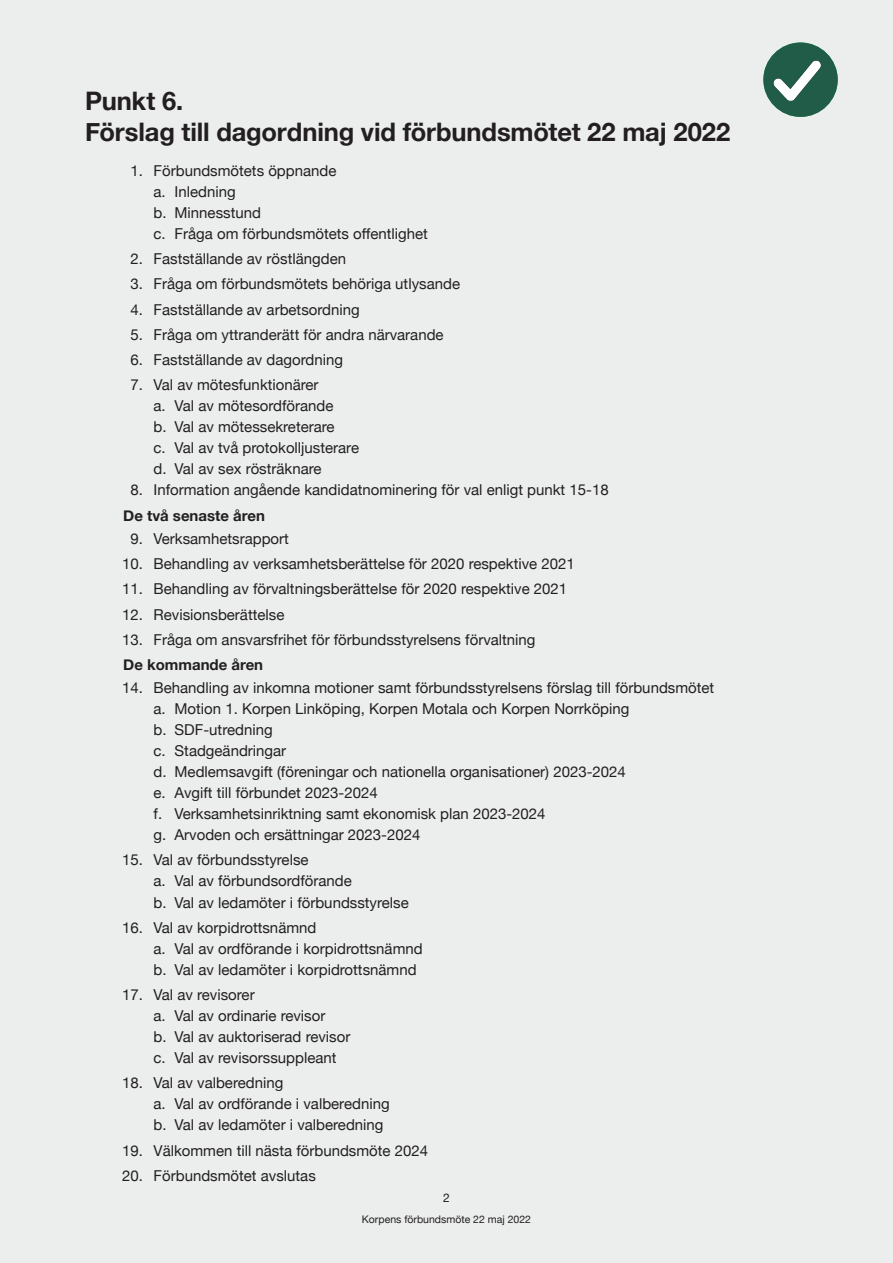
<style>
.page{position:relative;width:893px;height:1263px;background:#ebeeed}
.page>*{position:absolute;margin:0;border:0;box-sizing:border-box;transform-origin:0 0}
.t1{font:700 25.5px "Helvetica Neue";letter-spacing:-.005em;color:#231f20}
.t2{font:15px "Helvetica Neue";color:#231f20}
.t3{font:700 15px "Helvetica Neue";color:#231f20}
.t4{font:12px "Helvetica Neue";color:#231f20}
.t5{font:10.5px "Helvetica Neue";color:#231f20}
</style>
<div class="page">
<svg style="left:763px;top:43px;width:75px;height:74px"></svg>
<img style="left:769px;top:60px;width:57px;height:41px">
<p class="t1" style="left:85px;top:81px;width:100px">Punkt 6.</p>
<p class="t1" style="left:85px;top:111px;width:647px">Förslag till dagordning vid förbundsmötet 22 maj 2022</p>
<p class="t2" style="left:131px;top:160px;width:207px">1. Förbundsmötets öppnande</p>
<p class="t2" style="left:154px;top:181px;width:84px">a. Inledning</p>
<p class="t2" style="left:154px;top:202px;width:109px">b. Minnesstund</p>
<p class="t2" style="left:154px;top:223px;width:276px">c. Fråga om förbundsmötets offentlighet</p>
<p class="t2" style="left:131px;top:248px;width:217px">2. Fastställande av röstlängden</p>
<p class="t2" style="left:131px;top:273px;width:331px">3. Fråga om förbundsmötets behöriga utlysande</p>
<p class="t2" style="left:131px;top:298px;width:231px">4. Fastställande av arbetsordning</p>
<p class="t2" style="left:131px;top:324px;width:315px">5. Fråga om yttranderätt för andra närvarande</p>
<p class="t2" style="left:131px;top:349px;width:214px">6. Fastställande av dagordning</p>
<p class="t2" style="left:131px;top:374px;width:190px">7. Val av mötesfunktionärer</p>
<p class="t2" style="left:154px;top:395px;width:181px">a. Val av mötesordförande</p>
<p class="t2" style="left:154px;top:416px;width:183px">b. Val av mötessekreterare</p>
<p class="t2" style="left:154px;top:437px;width:207px">c. Val av två protokolljusterare</p>
<p class="t2" style="left:154px;top:458px;width:169px">d. Val av sex rösträknare</p>
<p class="t2" style="left:131px;top:479px;width:480px">8. Information angående kandidatnominering för val enligt punkt 15-18</p>
<p class="t3" style="left:123px;top:504px;width:143px">De två senaste åren</p>
<p class="t2" style="left:131px;top:528px;width:160px">9. Verksamhetsrapport</p>
<p class="t2" style="left:122px;top:553px;width:454px">10. Behandling av verksamhetsberättelse för 2020 respektive 2021</p>
<p class="t2" style="left:122px;top:578px;width:447px">11. Behandling av förvaltningsberättelse för 2020 respektive 2021</p>
<p class="t2" style="left:122px;top:603px;width:164px">12. Revisionsberättelse</p>
<p class="t2" style="left:122px;top:629px;width:415px">13. Fråga om ansvarsfrihet för förbundsstyrelsens förvaltning</p>
<p class="t3" style="left:123px;top:653px;width:141px">De kommande åren</p>
<p class="t2" style="left:122px;top:677px;width:594px">14. Behandling av inkomna motioner samt förbundsstyrelsens förslag till förbundsmötet</p>
<p class="t2" style="left:154px;top:698px;width:477px">a. Motion 1. Korpen Linköping, Korpen Motala och Korpen Norrköping</p>
<p class="t2" style="left:154px;top:719px;width:121px">b. SDF-utredning</p>
<p class="t2" style="left:154px;top:740px;width:134px">c. Stadgeändringar</p>
<p class="t2" style="left:154px;top:761px;width:474px">d. Medlemsavgift (föreningar och nationella organisationer) 2023-2024</p>
<p class="t2" style="left:154px;top:782px;width:226px">e. Avgift till förbundet 2023-2024</p>
<p class="t2" style="left:154px;top:803px;width:394px">f. Verksamhetsinriktning samt ekonomisk plan 2023-2024</p>
<p class="t2" style="left:154px;top:824px;width:268px">g. Arvoden och ersättningar 2023-2024</p>
<p class="t2" style="left:122px;top:849px;width:188px">15. Val av förbundsstyrelse</p>
<p class="t2" style="left:154px;top:870px;width:200px">a. Val av förbundsordförande</p>
<p class="t2" style="left:154px;top:891px;width:257px">b. Val av ledamöter i förbundsstyrelse</p>
<p class="t2" style="left:122px;top:916px;width:196px">16. Val av korpidrottsnämnd</p>
<p class="t2" style="left:154px;top:937px;width:271px">a. Val av ordförande i korpidrottsnämnd</p>
<p class="t2" style="left:154px;top:958px;width:265px">b. Val av ledamöter i korpidrottsnämnd</p>
<p class="t2" style="left:122px;top:984px;width:134px">17. Val av revisorer</p>
<p class="t2" style="left:154px;top:1005px;width:173px">a. Val av ordinarie revisor</p>
<p class="t2" style="left:154px;top:1026px;width:198px">b. Val av auktoriserad revisor</p>
<p class="t2" style="left:154px;top:1047px;width:184px">c. Val av revisorssuppleant</p>
<p class="t2" style="left:122px;top:1072px;width:163px">18. Val av valberedning</p>
<p class="t2" style="left:154px;top:1093px;width:238px">a. Val av ordförande i valberedning</p>
<p class="t2" style="left:154px;top:1114px;width:231px">b. Val av ledamöter i valberedning</p>
<p class="t2" style="left:122px;top:1139px;width:307px">19. Välkommen till nästa förbundsmöte 2024</p>
<p class="t2" style="left:122px;top:1164px;width:195px">20. Förbundsmötet avslutas</p>
<p class="t4" style="left:443px;top:1189px;width:8px">2</p>
<p class="t5" style="left:362px;top:1212px;width:171px">Korpens förbundsmöte 22 maj 2022</p>
</div>
